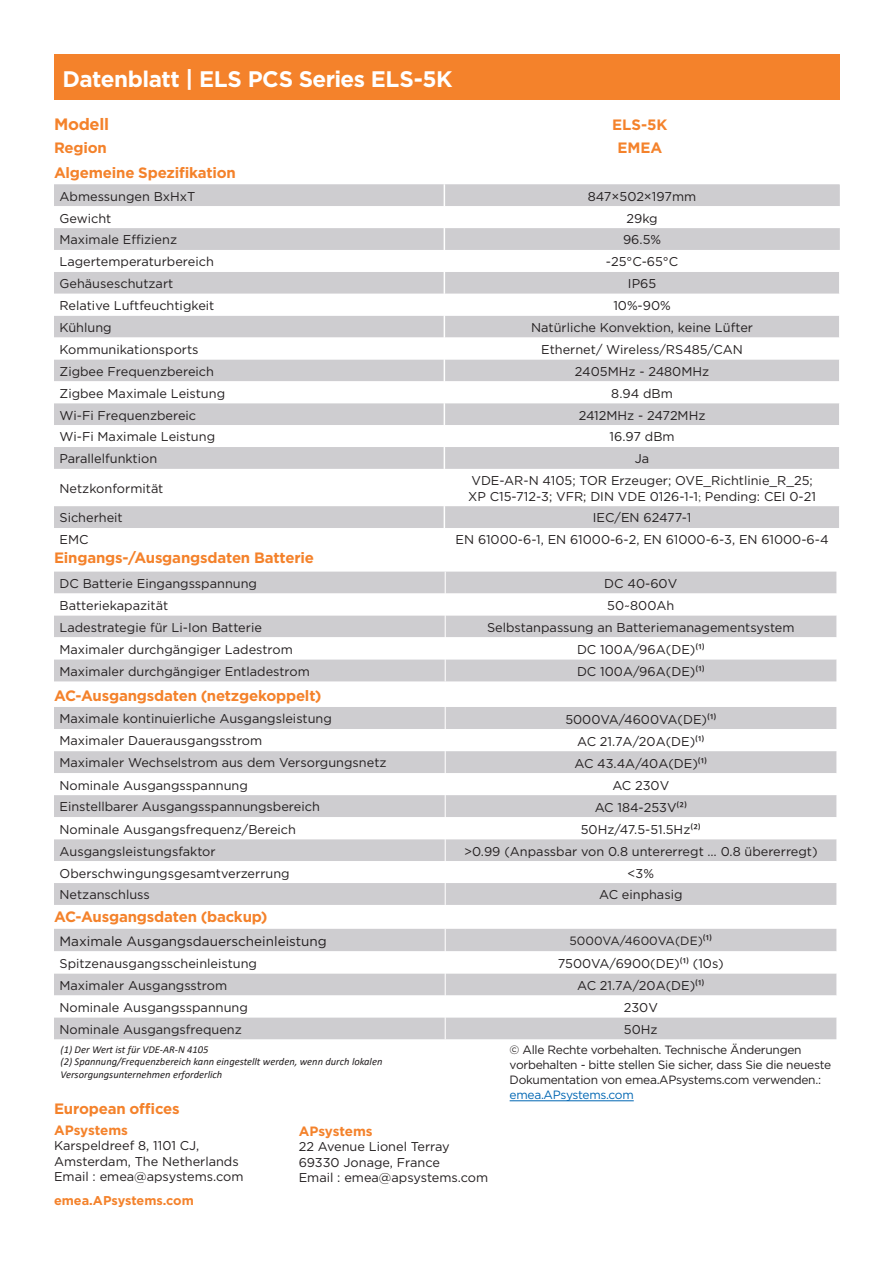
<style>
.page{position:relative;width:893px;height:1263px;background:#fff}
.page>*{position:absolute;margin:0;border:0;box-sizing:border-box;transform-origin:0 0}
.t1{font:700 22.5px "Gotham";letter-spacing:-.025em;color:#fff}
.t2{font:700 16.5px "Gotham";letter-spacing:-.015em;color:#f4822b}
.t3{font:700 15px "Gotham";letter-spacing:-.015em;color:#f4822b}
.t4{font:13.5px "Gotham";color:#231f20}
.t5{font:700 13.5px "Gotham";letter-spacing:-.005em;color:#f4822b}
.t6{font:12.75px "Gotham";color:#231f20}
.t7{font:700 12.75px "Gotham";color:#f4822b}
.t8{font:12px "Gotham";letter-spacing:-.025em;color:#231f20}
.t9{font:12px "Gotham";color:#231f20}
.t10{font:12px "Gotham";letter-spacing:-.025em;color:#0166b3}
.t11{font:italic 10.5px/12.6px "Calibri";color:#231f20}
.s1{font-family:"Adobe Song Std";font-weight:300}
.s2{font-family:"Calibri";font-size:13.5px}
</style>
<div class="page">
<div style="left:54px;top:54px;width:785px;height:46px;background:#f4822b"></div>
<div style="left:54px;top:184px;width:786px;height:22px;background:#cecdd0"></div>
<svg style="left:54px;top:228px;width:786px;height:300px"></svg>
<hr style="left:444px;top:469px;width:1px;height:37px;background:#fff">
<svg style="left:444px;top:506px;width:1px;height:22px"></svg>
<hr style="left:839px;top:272px;width:2px;height:22px;background:#fff">
<hr style="left:839px;top:294px;width:2px;height:22px;background:#fff">
<hr style="left:839px;top:316px;width:2px;height:22px;background:#fff">
<hr style="left:839px;top:338px;width:2px;height:21px;background:#fff">
<hr style="left:839px;top:359px;width:2px;height:22px;background:#fff">
<hr style="left:839px;top:381px;width:2px;height:22px;background:#fff">
<hr style="left:839px;top:403px;width:2px;height:22px;background:#fff">
<hr style="left:839px;top:425px;width:2px;height:22px;background:#fff">
<hr style="left:839px;top:447px;width:2px;height:22px;background:#fff">
<hr style="left:839px;top:469px;width:2px;height:37px;background:#fff">
<hr style="left:839px;top:506px;width:2px;height:22px;background:#fff">
<svg style="left:444px;top:184px;width:1px;height:285px"></svg>
<div style="left:54px;top:572px;width:782px;height:109px;background:#cecdd0"></div>
<svg style="left:54px;top:593px;width:782px;height:66px"></svg>
<svg style="left:445px;top:572px;width:1px;height:109px"></svg>
<div style="left:54px;top:707px;width:782px;height:198px;background:#cecdd0"></div>
<svg style="left:54px;top:729px;width:782px;height:154px"></svg>
<svg style="left:445px;top:707px;width:1px;height:198px"></svg>
<hr style="left:510px;top:1100px;width:124px;height:1px;background:#0166b3">
<div style="left:54px;top:929px;width:782px;height:110px;background:#cecdd0"></div>
<svg style="left:54px;top:951px;width:782px;height:66px"></svg>
<svg style="left:445px;top:929px;width:1px;height:110px"></svg>
<p class="t1" style="left:63px;top:64px;width:392px">Datenblatt | ELS PCS Series ELS-5K</p>
<p class="t2" style="left:54px;top:113px;width:57px">Modell</p>
<p class="t3" style="left:54px;top:137px;width:54px">Region</p>
<p class="t3" style="left:54px;top:163px;width:183px">Algemeine Spezifikation</p>
<p class="t6" style="left:60px;top:188px;width:137px">Abmessungen BxHxT</p>
<p class="t6" style="left:588px;top:188px;width:110px">847×502×197mm</p>
<p class="t6" style="left:60px;top:210px;width:53px">Gewicht</p>
<p class="t6" style="left:626px;top:210px;width:33px">29kg</p>
<p class="t6" style="left:60px;top:232px;width:119px">Maximale Effizienz</p>
<p class="t6" style="left:623px;top:232px;width:40px">96.5%</p>
<p class="t6" style="left:60px;top:254px;width:156px">Lagertemperaturbereich</p>
<p class="t6" style="left:606px;top:254px;width:74px">-25°C-65°C</p>
<p class="t6" style="left:60px;top:276px;width:115px">Gehäuseschutzart</p>
<p class="t6" style="left:628px;top:276px;width:30px">IP65</p>
<p class="t6" style="left:60px;top:297px;width:156px">Relative Luftfeuchtigkeit</p>
<p class="t6" style="left:613px;top:297px;width:59px">10%-90%</p>
<p class="t6" style="left:60px;top:319px;width:54px">Kühlung</p>
<p class="t6" style="left:531px;top:319px;width:223px">Natürliche Konvektion, keine Lüfter</p>
<p class="t6" style="left:60px;top:341px;width:141px">Kommunikationsports</p>
<p class="t6" style="left:541px;top:341px;width:203px">Ethernet/ Wireless/RS485/CAN</p>
<p class="t6" style="left:60px;top:363px;width:156px">Zigbee Frequenzbereich</p>
<p class="t6" style="left:575px;top:363px;width:136px">2405MHz - 2480MHz</p>
<p class="t6" style="left:60px;top:385px;width:167px">Zigbee Maximale Leistung</p>
<p class="t6" style="left:611px;top:385px;width:63px">8.94 dBm</p>
<p class="t6" style="left:60px;top:407px;width:138px">Wi-Fi Frequenzbereic</p>
<p class="t6" style="left:579px;top:407px;width:128px">2412MHz - 2472MHz</p>
<p class="t6" style="left:60px;top:429px;width:157px">Wi-Fi Maximale Leistung</p>
<p class="t6" style="left:609px;top:429px;width:67px">16.97 dBm</p>
<p class="t6" style="left:60px;top:451px;width:99px">Parallelfunktion</p>
<p class="t6" style="left:635px;top:451px;width:16px">Ja</p>
<p class="t6" style="left:60px;top:480px;width:105px">Netzkonformität</p>
<p class="t3" style="left:612px;top:114px;width:57px">ELS-5K</p>
<p class="t3" style="left:617px;top:137px;width:46px">EMEA</p>
<p class="t6" style="left:471px;top:473px;width:343px">VDE-AR-N 4105; TOR Erzeuger; OVE_Richtlinie_R_25;</p>
<p class="t6" style="left:468px;top:488px;width:349px">XP C15-712-3; VFR; DIN VDE 0126-1-1<span class="s1">;</span> Pending: CEI 0-21</p>
<p class="t6" style="left:60px;top:510px;width:65px">Sicherheit</p>
<p class="t6" style="left:593px;top:510px;width:100px">IEC/EN 62477-1</p>
<p class="t6" style="left:60px;top:532px;width:31px">EMC</p>
<p class="t6" style="left:456px;top:532px;width:375px">EN 61000-6-1, EN 61000-6-2, EN 61000-6-3, EN 61000-6-4</p>
<p class="t3" style="left:54px;top:548px;width:261px">Eingangs-/Ausgangsdaten Batterie</p>
<p class="t6" style="left:60px;top:575px;width:199px">DC Batterie Eingangsspannung</p>
<p class="t6" style="left:604px;top:575px;width:75px">DC 40-60V</p>
<p class="t6" style="left:60px;top:597px;width:110px">Batteriekapazität</p>
<p class="t6" style="left:607px;top:597px;width:69px">50~800Ah</p>
<p class="t6" style="left:60px;top:619px;width:204px">Ladestrategie für Li-Ion Batterie</p>
<p class="t6" style="left:487px;top:619px;width:309px">Selbstanpassung an Batteriemanagementsystem</p>
<p class="t6" style="left:60px;top:641px;width:235px">Maximaler durchgängiger Ladestrom</p>
<p class="t6" style="left:577px;top:641px;width:129px">DC 100A/96A(DE)<span class="s2">(1)</span></p>
<p class="t6" style="left:60px;top:663px;width:252px">Maximaler durchgängiger Entladestrom</p>
<p class="t6" style="left:577px;top:663px;width:129px">DC 100A/96A(DE)<span class="s2">(1)</span></p>
<p class="t3" style="left:54px;top:685px;width:269px">AC-Ausgangsdaten (netzgekoppelt)</p>
<p class="t6" style="left:60px;top:711px;width:274px">Maximale kontinuierliche Ausgangsleistung</p>
<p class="t6" style="left:565px;top:711px;width:152px">5000VA/4600VA(DE)<span class="s2">(1)</span></p>
<p class="t6" style="left:60px;top:733px;width:204px">Maximaler Dauerausgangsstrom</p>
<p class="t6" style="left:577px;top:733px;width:129px">AC 21.7A/20A(DE)<span class="s2">(1)</span></p>
<p class="t6" style="left:60px;top:755px;width:329px">Maximaler Wechselstrom aus dem Versorgungsnetz</p>
<p class="t6" style="left:574px;top:755px;width:134px">AC 43.4A/40A(DE)<span class="s2">(1)</span></p>
<p class="t6" style="left:60px;top:777px;width:190px">Nominale Ausgangsspannung</p>
<p class="t6" style="left:612px;top:777px;width:58px">AC 230V</p>
<p class="t6" style="left:60px;top:799px;width:262px">Einstellbarer Ausgangsspannungsbereich</p>
<p class="t6" style="left:595px;top:799px;width:94px">AC 184-253V<span class="s2">(2)</span></p>
<p class="t6" style="left:60px;top:821px;width:238px">Nominale Ausgangsfrequenz/Bereich</p>
<p class="t6" style="left:581px;top:821px;width:121px">50Hz/47.5-51.5Hz<span class="s2">(2)</span></p>
<p class="t6" style="left:60px;top:843px;width:158px">Ausgangsleistungsfaktor</p>
<p class="t6" style="left:464px;top:843px;width:355px">&gt;0.99 (Anpassbar von 0.8 untererregt … 0.8 übererregt)</p>
<p class="t6" style="left:60px;top:865px;width:232px">Oberschwingungsgesamtverzerrung</p>
<p class="t6" style="left:628px;top:865px;width:28px">&lt;3%</p>
<p class="t6" style="left:60px;top:887px;width:92px">Netzanschluss</p>
<p class="t6" style="left:599px;top:887px;width:85px">AC einphasig</p>
<p class="t3" style="left:54px;top:907px;width:215px">AC-Ausgangsdaten (backup)</p>
<p class="t4" style="left:60px;top:932px;width:269px">Maximale Ausgangsdauerscheinleistung</p>
<p class="t9" style="left:569px;top:933px;width:144px">5000VA/4600VA(DE)<span class="s2">(1)</span></p>
<p class="t6" style="left:60px;top:955px;width:199px">Spitzenausgangsscheinleistung</p>
<p class="t6" style="left:558px;top:955px;width:167px">7500VA/6900(DE)<span class="s2">(1)</span> (10s)</p>
<p class="t6" style="left:60px;top:977px;width:169px">Maximaler Ausgangsstrom</p>
<p class="t6" style="left:577px;top:977px;width:129px">AC 21.7A/20A(DE)<span class="s2">(1)</span></p>
<p class="t6" style="left:60px;top:999px;width:190px">Nominale Ausgangsspannung</p>
<p class="t6" style="left:624px;top:999px;width:36px">230V</p>
<p class="t6" style="left:60px;top:1021px;width:184px">Nominale Ausgangsfrequenz</p>
<p class="t6" style="left:624px;top:1021px;width:35px">50Hz</p>
<p class="t11" style="left:61px;top:1042px;width:149px">(1) Der Wert ist für VDE-AR-N 4105</p>
<p class="t11" style="left:61px;top:1055px;width:323px">(2) Spannung/Frequenzbereich kann eingestellt werden, wenn durch lokalen<br>Versorgungsunternehmen erforderlich</p>
<p class="t3" style="left:54px;top:1099px;width:127px">European offices</p>
<p class="t5" style="left:54px;top:1121px;width:76px">APsystems</p>
<p class="t6" style="left:54px;top:1138px;width:147px">Karspeldreef 8, 1101 CJ,</p>
<p class="t6" style="left:54px;top:1153px;width:186px">Amsterdam, The Netherlands</p>
<p class="t6" style="left:54px;top:1168px;width:191px">Email : emea@apsystems.com</p>
<p class="t7" style="left:54px;top:1192px;width:141px">emea.APsystems.com</p>
<p class="t5" style="left:299px;top:1122px;width:76px">APsystems</p>
<p class="t6" style="left:299px;top:1139px;width:153px">22 Avenue Lionel Terray</p>
<p class="t6" style="left:299px;top:1154px;width:143px">69330 Jonage, France</p>
<p class="t6" style="left:299px;top:1169px;width:191px">Email : emea@apsystems.com</p>
<p class="t8" style="left:510px;top:1042px;width:293px">© Alle Rechte vorbehalten. Technische Änderungen</p>
<p class="t8" style="left:510px;top:1057px;width:323px">vorbehalten - bitte stellen Sie sicher, dass Sie die neueste</p>
<p class="t8" style="left:510px;top:1072px;width:313px">Dokumentation von emea.APsystems.com verwenden.:</p>
<p class="t10" style="left:510px;top:1087px;width:126px">emea.APsystems.com</p>
</div>
